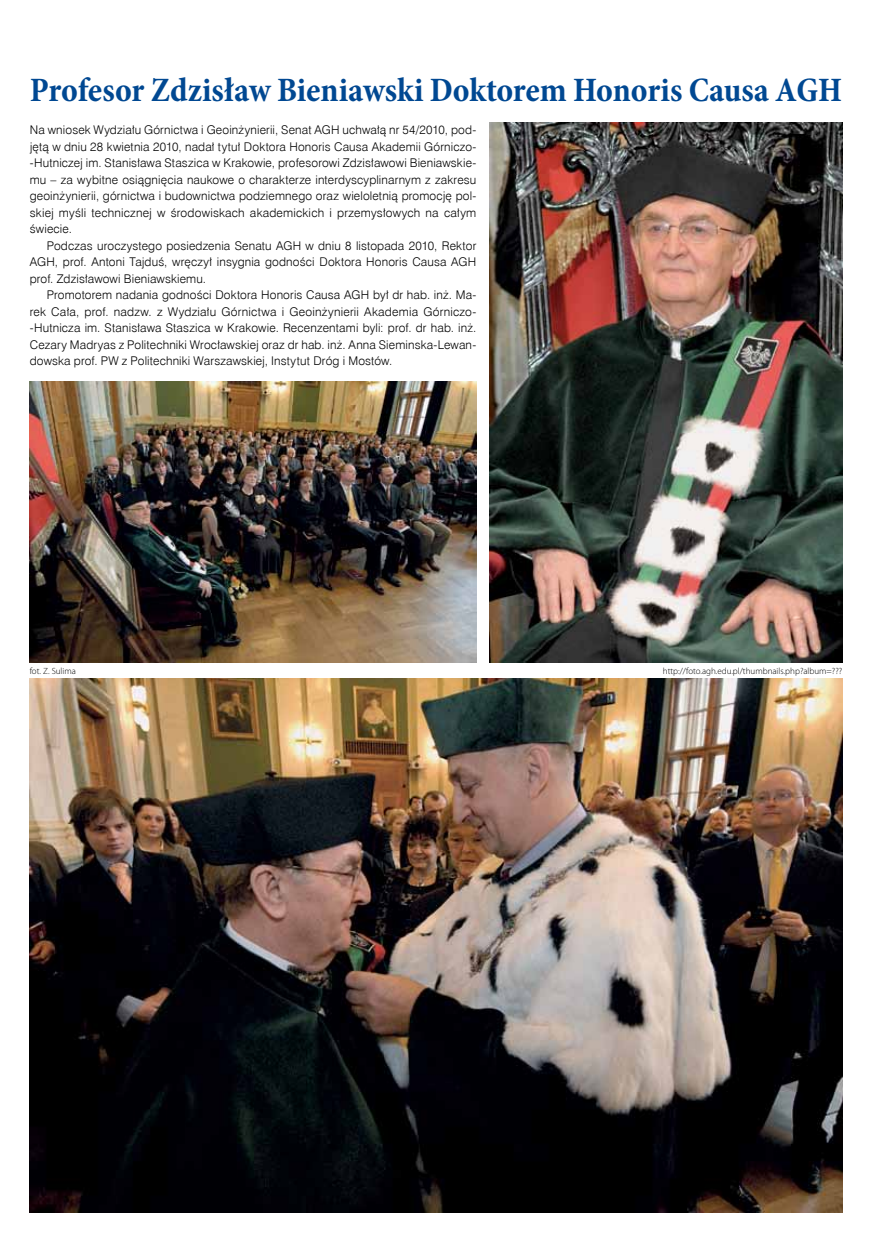
<style>
.page{position:relative;width:872px;height:1242px;background:#fff}
.page>*{position:absolute;margin:0;border:0;box-sizing:border-box;transform-origin:0 0}
.t1{font:700 condensed 34.5px "Minion Pro";letter-spacing:-.005em;color:#004892}
.t2{font:12px/16.5px "Swis 721 Lt EU";letter-spacing:.015em;color:#000;text-align:justify}
.t3{font:300 9px "Myriad Pro";color:#000}
</style>
<div class="page">
<img style="left:30px;top:382px;width:446px;height:280px">
<img style="left:489px;top:122px;width:353px;height:540px">
<img style="left:30px;top:679px;width:812px;height:533px">
<h1 class="t1" style="left:30px;top:66px;width:814px">Profesor Zdzisław Bieniawski Doktorem Honoris Causa AGH</h1>
<p class="t2" style="left:30px;top:122px;width:448px">Na wniosek Wydziału Górnictwa i Geoinżynierii, Senat AGH uchwałą nr 54/2010, pod&shy;jętą w dniu 28 kwietnia 2010, nadał tytuł Doktora Honoris Causa Akademii Górniczo--Hutniczej im. Stanisława Staszica w Krakowie, profesorowi Zdzisławowi Bieniawskie&shy;mu – za wybitne osiągnięcia naukowe o charakterze interdyscyplinarnym z zakresu geoinżynierii, górnictwa i budownictwa podziemnego oraz wieloletnią promocję pol&shy;skiej myśli technicznej w środowiskach akademickich i przemysłowych na całym świecie.</p>
<p class="t2" style="left:30px;top:237px;width:448px;text-indent:17px">Podczas uroczystego posiedzenia Senatu AGH w dniu 8 listopada 2010, Rektor AGH, prof. Antoni Tajduś, wręczył insygnia godności Doktora Honoris Causa AGH prof. Zdzisławowi Bieniawskiemu.</p>
<p class="t2" style="left:30px;top:287px;width:448px;text-indent:17px">Promotorem nadania godności Doktora Honoris Causa AGH był dr hab. inż. Ma&shy;rek Cała, prof. nadzw. z Wydziału Górnictwa i Geoinżynierii Akademia Górniczo--Hutnicza im. Stanisława Staszica w Krakowie. Recenzentami byli: prof. dr hab. inż.<br>Cezary Madryas z Politechniki Wrocławskiej oraz dr hab. inż. Anna Sieminska-Lewan&shy;dowska prof. PW z Politechniki Warszawskiej, Instytut Dróg i Mostów.</p>
<p class="t3" style="left:30px;top:666px;width:48px">fot. Z. Sulima</p>
<p class="t3" style="left:663px;top:666px;width:181px">http://foto.agh.edu.pl/thumbnails.php?album=???</p>
</div>
